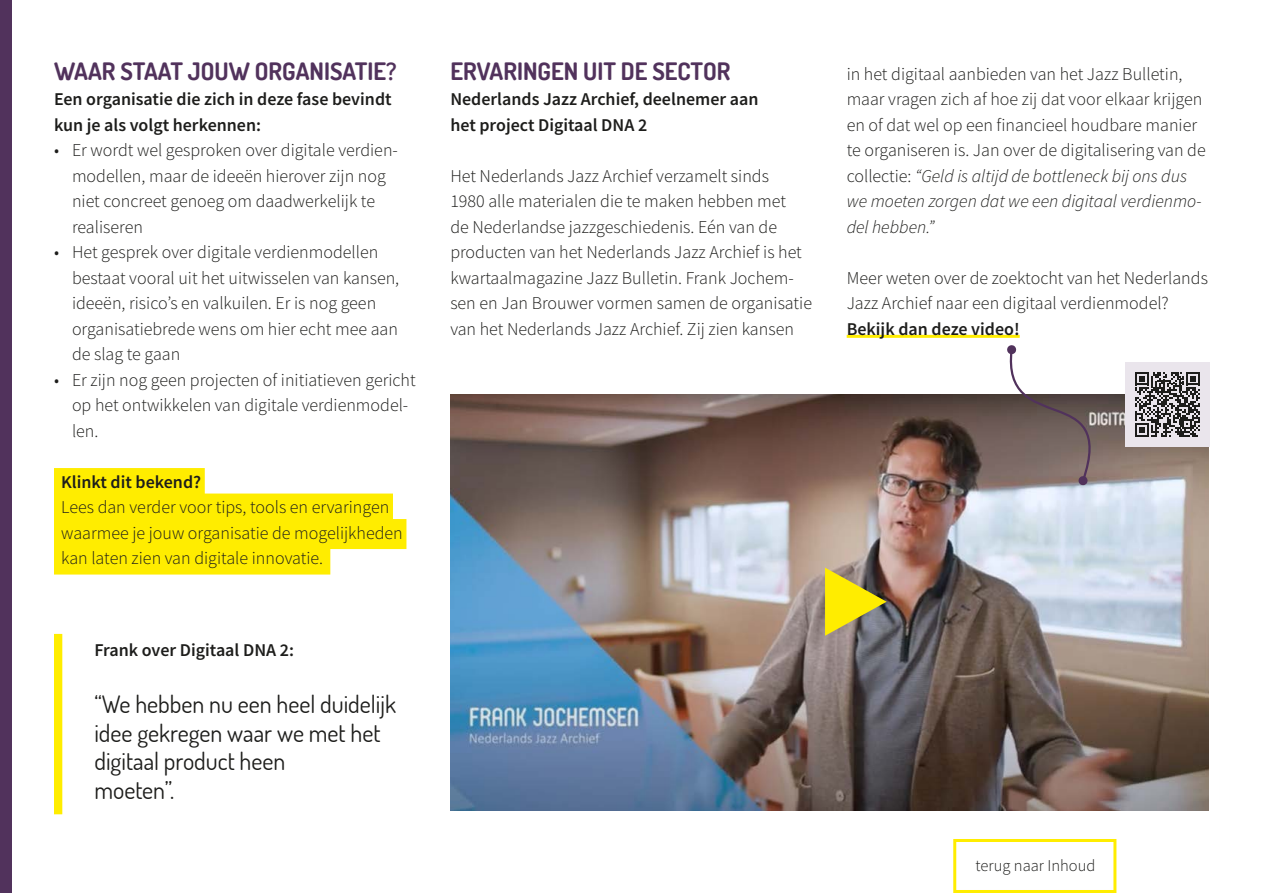
<style>
.page{position:relative;width:1263px;height:893px;background:#fff}
.page>*{position:absolute;margin:0;border:0;box-sizing:border-box;transform-origin:0 0}
.t1{font:24px/28.5px "Dosis";color:#1d1d1b}
.t2{font:700 24px "Dosis";color:#51325c}
.t3{font:300 18px/25.5px "Source Sans Pro";color:#1d1d1b}
.t4{font:600 18px/25.5px "Source Sans Pro";color:#1d1d1b}
.t5{font:300 16.5px "Source Sans Pro";color:#1d1d1b}
.s1{font-style:italic}
</style>
<div class="page">
<div style="left:54px;top:468px;width:151px;height:30px;background:#ffed00"></div>
<div style="left:54px;top:494px;width:339px;height:30px;background:#ffed00"></div>
<div style="left:54px;top:519px;width:352px;height:30px;background:#ffed00"></div>
<div style="left:54px;top:545px;width:276px;height:30px;background:#ffed00"></div>
<img style="left:450px;top:394px;width:759px;height:416px">
<svg style="left:825px;top:568px;width:62px;height:68px;background:#b8aa36"></svg>
<svg style="left:1001px;top:345px;width:117px;height:141px"></svg>
<hr style="left:847px;top:335px;width:173px;height:3px;background:#ffed00">
<div style="left:0;top:0;width:12px;height:893px;background:#51325c"></div>
<div style="left:953px;top:839px;width:163px;height:54px;border:3px solid #ffed00"></div>
<div style="left:54px;top:634px;width:8px;height:180px;background:#ffed00"></div>
<div style="left:1125px;top:362px;width:85px;height:84px;background:#eae5ec"></div>
<svg style="left:1135px;top:372px;width:65px;height:65px"></svg>
<h1 class="t2" style="left:54px;top:55px;width:344px">WAAR STAAT JOUW ORGANISATIE?</h1>
<p class="t4" style="left:54px;top:86px;width:339px">Een organisatie die zich in deze fase bevindt kun je als volgt herkennen:</p>
<p class="t3" style="left:72px;top:137px;width:327px;text-indent:-18px">• Er wordt wel gesproken over digitale verdien&shy;modellen, maar de ideeën hierover zijn nog niet concreet genoeg om daadwerkelijk te realiseren</p>
<p class="t3" style="left:72px;top:239px;width:329px;text-indent:-18px">• Het gesprek over digitale verdienmodellen bestaat vooral uit het uitwisselen van kansen, ideeën, risico’s en valkuilen. Er is nog geen organisatiebrede wens om hier echt mee aan de slag te gaan</p>
<p class="t3" style="left:72px;top:367px;width:345px;text-indent:-18px">• Er zijn nog geen projecten of initiatieven gericht op het ontwikkelen van digitale verdienmodel&shy;len.</p>
<p class="t4" style="left:61px;top:469px;width:141px">Klinkt dit bekend?</p>
<p class="t3" style="left:61px;top:494px;width:343px">Lees dan verder voor tips, tools en ervaringen waarmee je jouw organisatie de mogelijkheden kan laten zien van digitale innovatie.</p>
<p class="t4" style="left:94px;top:637px;width:201px">Frank over Digitaal DNA 2:</p>
<h1 class="t1" style="left:94px;top:690px;width:303px">“We hebben nu een heel duidelijk idee gekregen waar we met het digitaal product heen<br>moeten”.</h1>
<h1 class="t2" style="left:450px;top:55px;width:282px">ERVARINGEN UIT DE SECTOR</h1>
<p class="t4" style="left:450px;top:86px;width:310px">Nederlands Jazz Archief, deelnemer aan het project Digitaal DNA 2</p>
<p class="t3" style="left:450px;top:163px;width:363px">Het Nederlands Jazz Archief verzamelt sinds<br>1980 alle materialen die te maken hebben met<br>de Nederlandse jazzgeschiedenis. Eén van de producten van het Nederlands Jazz Archief is het kwartaalmagazine Jazz Bulletin. Frank Jochem&shy;sen en Jan Brouwer vormen samen de organisatie van het Nederlands Jazz Archief. Zij zien kansen</p>
<p class="t3" style="left:847px;top:61px;width:361px">in het digitaal aanbieden van het Jazz Bulletin, maar vragen zich af hoe zij dat voor elkaar krijgen en of dat wel op een financieel houdbare manier te organiseren is. Jan over de digitalisering van de collectie: <span class="s1">“Geld is altijd de bottleneck bij ons dus we moeten zorgen dat we een digitaal verdienmo&shy;del hebben.”</span></p>
<p class="t3" style="left:847px;top:265px;width:363px">Meer weten over de zoektocht van het Nederlands<br>Jazz Archief naar een digitaal verdienmodel?</p>
<p class="t4" style="left:847px;top:316px;width:175px">Bekijk dan deze video!</p>
<p class="t5" style="left:976px;top:856px;width:121px">terug naar Inhoud</p>
</div>
